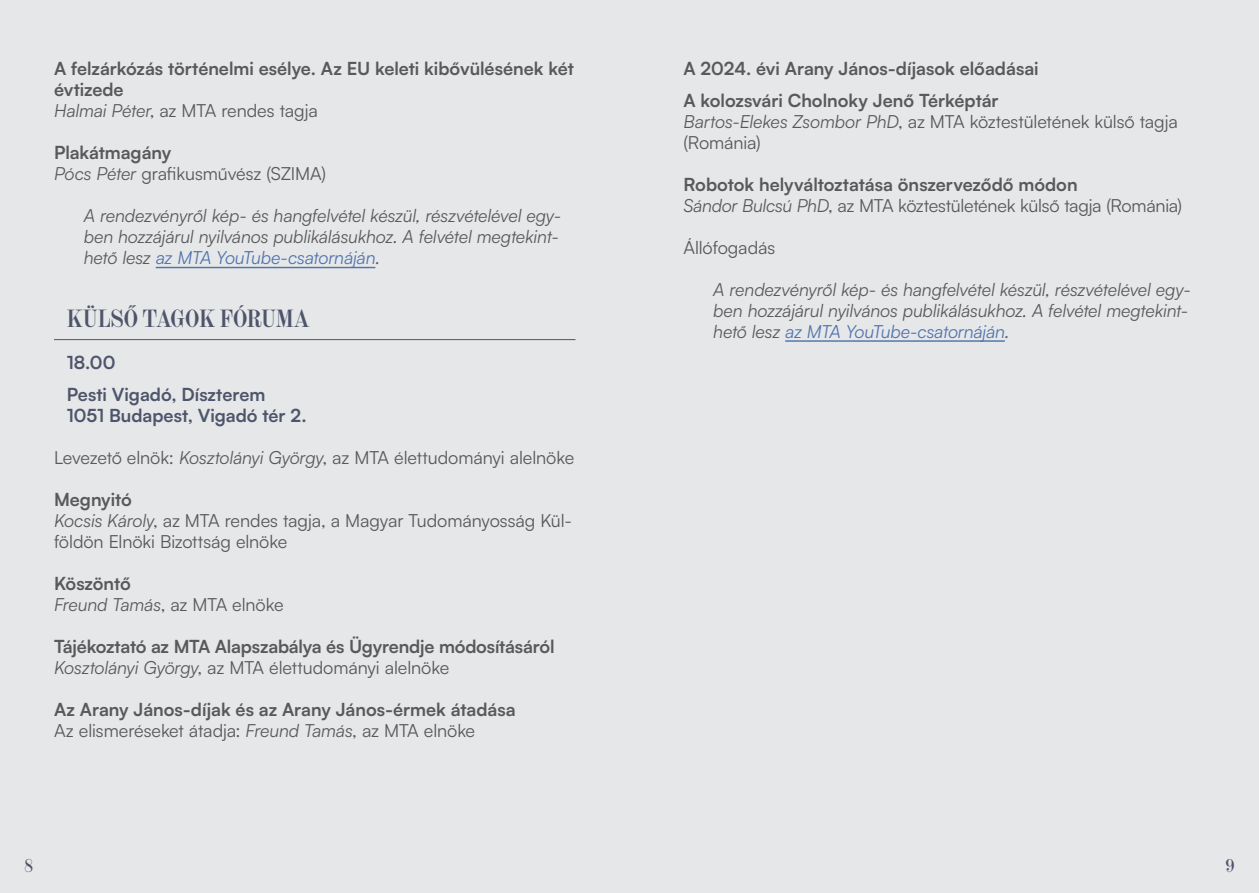
<style>
.page{position:relative;width:1259px;height:893px;background:#e6e7e8}
.page>*{position:absolute;margin:0;border:0;box-sizing:border-box;transform-origin:0 0}
.t1{font:500 24px "Amen Display";letter-spacing:.005em;color:#4e556b}
.t2{font:700 18px/21px "Satoshi";letter-spacing:-.005em;color:#58595b}
.t3{font:18px/21px "Satoshi";letter-spacing:-.005em;color:#58595b}
.t4{font:italic 18px/21px "Satoshi";letter-spacing:-.01em;color:#58595b}
.t5{font:700 18px/31.5px "Satoshi";color:#4e556b}
.t6{font:18px "Amen Display";color:#4e556b}
.s1{font-weight:400;font-style:italic}
.s2{font-weight:400}
.s3{font-weight:700}
.s4{font-style:italic}
.s5{color:#4f73ad}
</style>
<div class="page">
<hr style="left:156px;top:267px;width:219px;height:1px;background:#4f73ad">
<hr style="left:54px;top:339px;width:521px;height:1px;background:#4e556b">
<hr style="left:785px;top:340px;width:220px;height:2px;background:#4f73ad">
<p class="t2" style="left:54px;top:57px;width:521px">A felzárkózás történelmi esélye. Az EU keleti kibővülésének két évtizede<br><span class="s1">Halmai Péter</span><span class="s2">, az MTA rendes tagja</span></p>
<p class="t3" style="left:54px;top:141px;width:274px"><span class="s3">Plakátmagány<br></span><span class="s4">Pócs Péter</span> grafikusművész (SZIMA)</p>
<p class="t4" style="left:84px;top:204px;width:479px">A rendezvényről kép- és hangfelvétel készül, részvételével egy&shy;ben hozzájárul nyilvános publikálásukhoz. A felvétel megtekint&shy;hető lesz <span class="s5">az MTA YouTube-csatornáján</span>.</p>
<h1 class="t1" style="left:67px;top:305px;width:244px">KÜLSŐ TAGOK FÓRUMA</h1>
<p class="t5" style="left:67px;top:346px;width:200px">18.00<br>Pesti Vigadó, Díszterem</p>
<p class="t5" style="left:67px;top:398px;width:241px">1051 Budapest, Vigadó tér 2.</p>
<p class="t3" style="left:54px;top:446px;width:521px">Levezető elnök: <span class="s4">Kosztolányi György</span>, az MTA élettudományi alelnöke</p>
<p class="t3" style="left:54px;top:488px;width:519px"><span class="s3">Megnyitó<br></span><span class="s4">Kocsis Károly</span>, az MTA rendes tagja, a Magyar Tudományosság Kül&shy;földön Elnöki Bizottság elnöke</p>
<p class="t3" style="left:54px;top:572px;width:231px"><span class="s3">Köszöntő<br></span><span class="s4">Freund Tamás</span>, az MTA elnöke</p>
<p class="t2" style="left:54px;top:634px;width:502px">Tájékoztató az MTA Alapszabálya és Ügyrendje módosításáról<br><span class="s1">Kosztolányi György</span><span class="s2">, az MTA élettudományi alelnöke</span></p>
<p class="t2" style="left:54px;top:697px;width:463px">Az Arany János-díjak és az Arany János-érmek átadása<br><span class="s2">Az elismeréseket átadja:</span> <span class="s1">Freund Tamás</span><span class="s2">, az MTA elnöke</span></p>
<p class="t2" style="left:683px;top:52px;width:357px;line-height:31.5px">A 2024. évi Arany János-díjasok előadásai<br>A kolozsvári Cholnoky Jenő Térképtár</p>
<p class="t3" style="left:683px;top:110px;width:496px"><span class="s4">Bartos-Elekes Zsombor PhD</span>, az MTA köztestületének külső tagja (Románia)</p>
<p class="t2" style="left:683px;top:172px;width:500px">Robotok helyváltoztatása önszerveződő módon<br><span class="s1">Sándor Bulcsú PhD</span><span class="s2">, az MTA köztestületének külső tagja (Románia)</span></p>
<p class="t3" style="left:683px;top:236px;width:93px">Állófogadás</p>
<p class="t4" style="left:713px;top:278px;width:479px">A rendezvényről kép- és hangfelvétel készül, részvételével egy&shy;ben hozzájárul nyilvános publikálásukhoz. A felvétel megtekint&shy;hető lesz <span class="s5">az MTA YouTube-csatornáján</span>.</p>
<p class="t6" style="left:25px;top:856px;width:10px">8</p>
<p class="t6" style="left:1225px;top:856px;width:11px">9</p>
</div>
